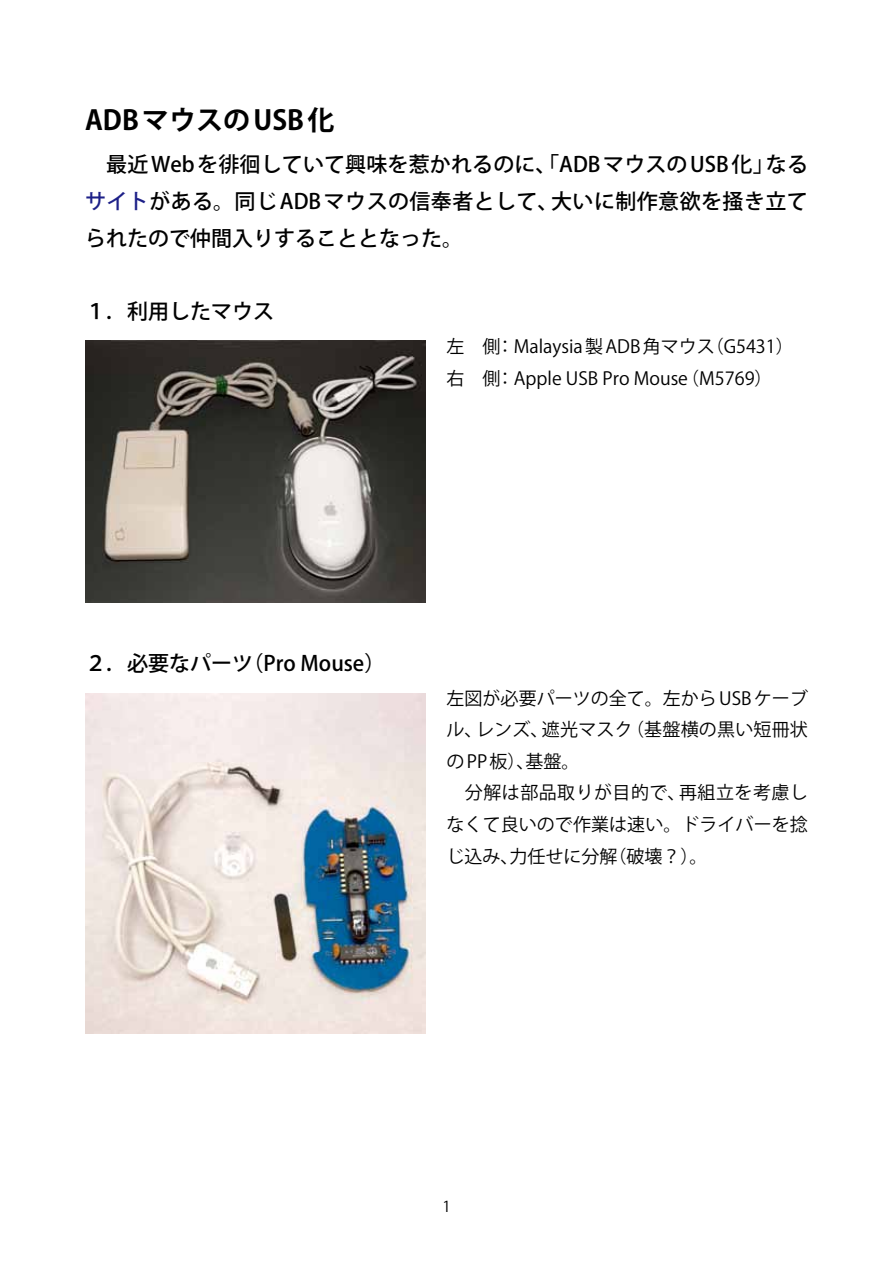
<style>
.page{position:relative;width:893px;height:1263px;background:#fff}
.page>*{position:absolute;margin:0;border:0;box-sizing:border-box;transform-origin:0 0}
.t1{font:700 27px "Koz Go Pro";color:#000}
.t2{font:500 21px/36.8px "Koz Go Pro";color:#000;text-align:justify}
.t3{font:18px/31.5px "Koz Go Pro";color:#000}
.t4{font:15px "Koz Go Pro";color:#000}
.s1{color:#1d2088}
</style>
<div class="page">
<img style="left:85px;top:340px;width:340px;height:263px">
<img style="left:85px;top:693px;width:340px;height:340px">
<h1 class="t1" style="left:85px;top:103px;width:251px">ADBマウスのUSB化</h1>
<p class="t2" style="left:85px;top:147px;width:724px">　最近 Web を徘徊していて興味を惹かれるのに、「ADB マウスの USB 化」なる<span class="s1">サイト</span>がある。同じ ADBマウスの信奉者として、大いに制作意欲を掻き立てられたので仲間入りすることとなった。</p>
<p class="t2" style="left:85px;top:294px;width:190px">１．利用したマウス</p>
<p class="t3" style="left:446px;top:331px;width:349px">左　側： Malaysia 製 ADB 角マウス（G5431）右　側： Apple USB Pro Mouse（M5769）</p>
<p class="t2" style="left:85px;top:646px;width:302px">２．必要なパーツ（Pro Mouse）</p>
<p class="t3" style="left:446px;top:683px;width:363px">左図が必要パーツの全て。左から USB ケーブル、レンズ、遮光マスク（基盤横の黒い短冊状の PP 板）、基盤。<br>　分解は部品取りが目的で、再組立を考慮しなくて良いので作業は速い。ドライバーを捻じ込み、力任せに分解（破壊？）。</p>
<p class="t4" style="left:442px;top:1196px;width:10px">1</p>
</div>
